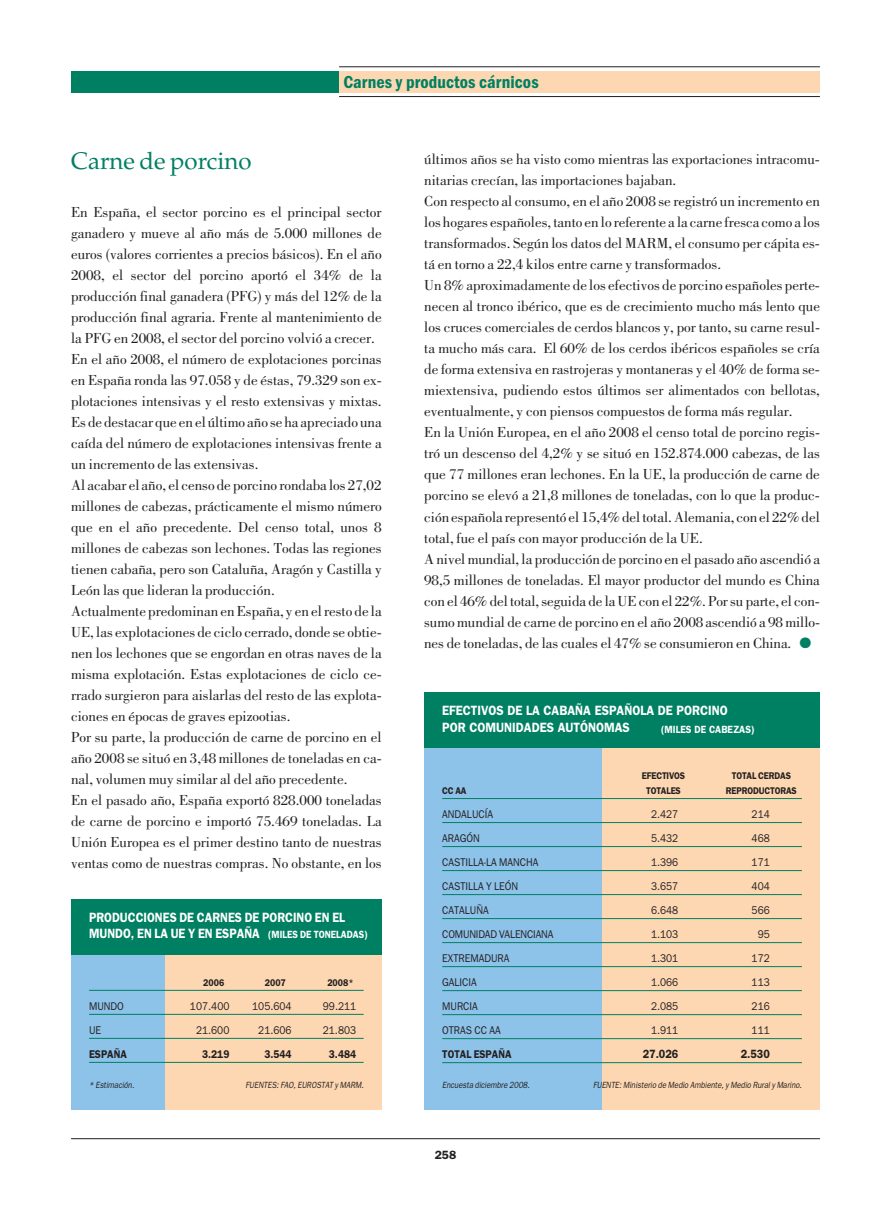
<style>
.page{position:relative;width:891px;height:1214px;background:#fff}
.page>*{position:absolute;margin:0;border:0;box-sizing:border-box;transform-origin:0 0}
.t1{font:24px "Palatino";color:#008063}
.t2{font:600 condensed 18px "Franklin Gothic";letter-spacing:.005em;color:#008063}
.t3{font:15px/21px "Bodoni";color:#231f20}
.t4{font:600 13.5px/16.5px "Franklin Gothic";color:#fff;scale:.88 1}
.t5{font:600 13.5px/16.5px "Franklin Gothic";color:#fff;scale:.9 1}
.t6{font:600 12px "Franklin Gothic";color:#231f20;scale:.9 1}
.t7{font:600 12px "Franklin Gothic";color:#231f20}
.t8{font:11.25px "Franklin Gothic";color:#231f20;scale:.9 1}
.t9{font:600 11.25px "Franklin Gothic";color:#231f20;scale:.9 1}
.t10{font:600 10.5px "Franklin Gothic";color:#fff;scale:.9 1}
.t11{font:600 9.75px "Franklin Gothic";letter-spacing:-.015em;color:#231f20;scale:.9 1}
.t12{font:italic 9px "Franklin Gothic";color:#231f20;scale:.85 1}
.s1{font-size:10.5px}
.s2{color:#008063}
</style>
<div class="page">
<hr style="left:71px;top:1138px;width:748px;height:1px;background:#231f20">
<hr style="left:339px;top:96px;width:480px;height:1px;background:#231f20">
<hr style="left:339px;top:67px;width:480px;height:1px;background:#231f20">
<div style="left:71px;top:71px;width:268px;height:21px;background:#008063"></div>
<div style="left:339px;top:71px;width:480px;height:21px;background:#fdd7b1"></div>
<div style="left:424px;top:738px;width:245px;height:371px;background:#8dc2e9"></div>
<div style="left:602px;top:738px;width:217px;height:371px;background:#fdd7b1"></div>
<hr style="left:442px;top:798px;width:359px;height:1px;background:#008063">
<hr style="left:442px;top:822px;width:359px;height:1px;background:#008063">
<hr style="left:442px;top:846px;width:359px;height:1px;background:#008063">
<hr style="left:442px;top:870px;width:359px;height:1px;background:#008063">
<hr style="left:442px;top:894px;width:359px;height:1px;background:#008063">
<hr style="left:442px;top:918px;width:359px;height:1px;background:#008063">
<hr style="left:442px;top:942px;width:359px;height:1px;background:#008063">
<hr style="left:442px;top:966px;width:359px;height:1px;background:#008063">
<hr style="left:442px;top:990px;width:359px;height:1px;background:#008063">
<hr style="left:442px;top:1014px;width:359px;height:1px;background:#008063">
<hr style="left:442px;top:1038px;width:359px;height:1px;background:#008063">
<hr style="left:442px;top:1062px;width:359px;height:1px;background:#008063">
<div style="left:424px;top:692px;width:395px;height:55px;background:#008063"></div>
<div style="left:71px;top:945px;width:245px;height:164px;background:#8dc2e9"></div>
<div style="left:165px;top:945px;width:216px;height:164px;background:#fdd7b1"></div>
<hr style="left:89px;top:990px;width:274px;height:1px;background:#008063">
<hr style="left:89px;top:1014px;width:274px;height:1px;background:#008063">
<hr style="left:89px;top:1038px;width:274px;height:1px;background:#008063">
<hr style="left:89px;top:1062px;width:274px;height:1px;background:#008063">
<div style="left:71px;top:899px;width:310px;height:55px;background:#008063"></div>
<p class="t2" style="left:343px;top:76px;width:197px">Carnes y productos cárnicos</p>
<h1 class="t1" style="left:71px;top:152px;width:182px">Carne de porcino</h1>
<p class="t3" style="left:71px;top:203px;width:312px">En España, el sector porcino es el principal sector ganadero y mueve al año más de 5.000 millones de euros (valores corrientes a precios básicos). En el año 2008, el sector del porcino aportó el 34% de la producción final ganadera (PFG) y más del 12% de la producción final agraria. Frente al mantenimiento de la PFG en 2008, el sector del porcino volvió a crecer.<br>En el año 2008, el número de explotaciones porcinas en España ronda las 97.058 y de éstas, 79.329 son ex&shy;plotaciones intensivas y el resto extensivas y mixtas.<br>Es de destacar que en el último año se ha apreciado una caída del número de explotaciones intensivas frente a un incremento de las extensivas.<br>Al acabar el año, el censo de porcino rondaba los 27,02 millones de cabezas, prácticamente el mismo número que en el año precedente. Del censo total, unos 8 millones de cabezas son lechones. Todas las regiones tienen cabaña, pero son Cataluña, Aragón y Castilla y León las que lideran la producción.<br>Actualmente predominan en España, y en el resto de la UE, las explotaciones de ciclo cerrado, donde se obtie&shy;nen los lechones que se engordan en otras naves de la misma explotación. Estas explotaciones de ciclo ce&shy;rrado surgieron para aislarlas del resto de las explota&shy;ciones en épocas de graves epizootias.<br>Por su parte, la producción de carne de porcino en el año 2008 se situó en 3,48 millones de toneladas en ca&shy;nal, volumen muy similar al del año precedente.<br>En el pasado año, España exportó 828.000 toneladas de carne de porcino e importó 75.469 toneladas. La Unión Europea es el primer destino tanto de nuestras ventas como de nuestras compras. No obstante, en los</p>
<p class="t4" style="left:89px;top:910px;width:318px">PRODUCCIONES DE CARNES DE PORCINO EN EL<br>MUNDO, EN LA UE Y EN ESPAÑA <span class="s1">(MILES DE TONELADAS)</span></p>
<p class="t11" style="left:203px;top:979px;width:25px">2006</p>
<p class="t11" style="left:265px;top:979px;width:25px">2007</p>
<p class="t11" style="left:327px;top:979px;width:31px">2008*</p>
<p class="t8" style="left:89px;top:1002px;width:40px">MUNDO</p>
<p class="t8" style="left:190px;top:1002px;width:45px">107.400</p>
<p class="t8" style="left:252px;top:1002px;width:45px">105.604</p>
<p class="t8" style="left:323px;top:1002px;width:39px">99.211</p>
<p class="t8" style="left:89px;top:1026px;width:15px">UE</p>
<p class="t8" style="left:196px;top:1026px;width:39px">21.600</p>
<p class="t8" style="left:258px;top:1026px;width:39px">21.606</p>
<p class="t8" style="left:323px;top:1026px;width:39px">21.803</p>
<p class="t9" style="left:89px;top:1050px;width:44px">ESPAÑA</p>
<p class="t9" style="left:202px;top:1050px;width:32px">3.219</p>
<p class="t9" style="left:264px;top:1050px;width:32px">3.544</p>
<p class="t9" style="left:329px;top:1050px;width:32px">3.484</p>
<p class="t12" style="left:89px;top:1081px;width:55px">* Estimación.</p>
<p class="t12" style="left:245px;top:1081px;width:140px">FUENTES: FAO, EUROSTAT y MARM.</p>
<p class="t3" style="left:424px;top:150px;width:397px">últimos años se ha visto como mientras las exportaciones intracomu&shy;nitarias crecían, las importaciones bajaban.<br>Con respecto al consumo, en el año 2008 se registró un incremento en los hogares españoles, tanto en lo referente a la carne fresca como a los transformados. Según los datos del MARM, el consumo per cápita es&shy;tá en torno a 22,4 kilos entre carne y transformados.<br>Un 8% aproximadamente de los efectivos de porcino españoles perte&shy;necen al tronco ibérico, que es de crecimiento mucho más lento que los cruces comerciales de cerdos blancos y, por tanto, su carne resul&shy;ta mucho más cara. El 60% de los cerdos ibéricos españoles se cría de forma extensiva en rastrojeras y montaneras y el 40% de forma se&shy;miextensiva, pudiendo estos últimos ser alimentados con bellotas, eventualmente, y con piensos compuestos de forma más regular.<br>En la Unión Europea, en el año 2008 el censo total de porcino regis&shy;tró un descenso del 4,2% y se situó en 152.874.000 cabezas, de las que 77 millones eran lechones. En la UE, la producción de carne de porcino se elevó a 21,8 millones de toneladas, con lo que la produc&shy;ción española representó el 15,4% del total. Alemania, con el 22% del total, fue el país con mayor producción de la UE.<br>A nivel mundial, la producción de porcino en el pasado año ascendió a 98,5 millones de toneladas. El mayor productor del mundo es China con el 46% del total, seguida de la UE con el 22%. Por su parte, el con&shy;sumo mundial de carne de porcino en el año 2008 ascendió a 98 millo&shy;nes de toneladas, de las cuales el 47% se consumieron en China. <span class="s2">●</span></p>
<p class="t5" style="left:442px;top:703px;width:319px">EFECTIVOS DE LA CABAÑA ESPAÑOLA DE PORCINO<br>POR COMUNIDADES AUTÓNOMAS</p>
<p class="t10" style="left:661px;top:725px;width:105px">(MILES DE CABEZAS)</p>
<p class="t11" style="left:641px;top:772px;width:50px">EFECTIVOS</p>
<p class="t11" style="left:731px;top:772px;width:67px">TOTAL CERDAS</p>
<p class="t11" style="left:442px;top:787px;width:28px">CC AA</p>
<p class="t11" style="left:646px;top:787px;width:40px">TOTALES</p>
<p class="t11" style="left:725px;top:787px;width:80px">REPRODUCTORAS</p>
<p class="t8" style="left:442px;top:810px;width:58px">ANDALUCÍA</p>
<p class="t8" style="left:651px;top:810px;width:32px">2.427</p>
<p class="t8" style="left:751px;top:810px;width:22px">214</p>
<p class="t8" style="left:442px;top:834px;width:43px">ARAGÓN</p>
<p class="t8" style="left:651px;top:834px;width:32px">5.432</p>
<p class="t8" style="left:751px;top:834px;width:22px">468</p>
<p class="t8" style="left:442px;top:858px;width:108px">CASTILLA-LA MANCHA</p>
<p class="t8" style="left:651px;top:858px;width:32px">1.396</p>
<p class="t8" style="left:751px;top:858px;width:22px">171</p>
<p class="t8" style="left:442px;top:882px;width:86px">CASTILLA Y LEÓN</p>
<p class="t8" style="left:651px;top:882px;width:32px">3.657</p>
<p class="t8" style="left:751px;top:882px;width:22px">404</p>
<p class="t8" style="left:442px;top:906px;width:53px">CATALUÑA</p>
<p class="t8" style="left:651px;top:906px;width:32px">6.648</p>
<p class="t8" style="left:751px;top:906px;width:22px">566</p>
<p class="t8" style="left:442px;top:930px;width:125px">COMUNIDAD VALENCIANA</p>
<p class="t8" style="left:651px;top:930px;width:32px">1.103</p>
<p class="t8" style="left:757px;top:930px;width:15px">95</p>
<p class="t8" style="left:442px;top:954px;width:76px">EXTREMADURA</p>
<p class="t8" style="left:651px;top:954px;width:32px">1.301</p>
<p class="t8" style="left:751px;top:954px;width:22px">172</p>
<p class="t8" style="left:442px;top:978px;width:40px">GALICIA</p>
<p class="t8" style="left:651px;top:978px;width:32px">1.066</p>
<p class="t8" style="left:751px;top:978px;width:22px">113</p>
<p class="t8" style="left:442px;top:1002px;width:41px">MURCIA</p>
<p class="t8" style="left:651px;top:1002px;width:32px">2.085</p>
<p class="t8" style="left:751px;top:1002px;width:22px">216</p>
<p class="t8" style="left:442px;top:1026px;width:66px">OTRAS CC AA</p>
<p class="t8" style="left:651px;top:1026px;width:32px">1.911</p>
<p class="t8" style="left:751px;top:1026px;width:22px">111</p>
<p class="t9" style="left:442px;top:1050px;width:78px">TOTAL ESPAÑA</p>
<p class="t6" style="left:642px;top:1050px;width:41px">27.026</p>
<p class="t6" style="left:740px;top:1050px;width:34px">2.530</p>
<p class="t12" style="left:442px;top:1082px;width:105px">Encuesta diciembre 2008.</p>
<p class="t12" style="left:593px;top:1082px;width:247px">FUENTE: Ministerio de Medio Ambiente, y Medio Rural y Marino.</p>
<p class="t7" style="left:434px;top:1151px;width:23px">258</p>
</div>
